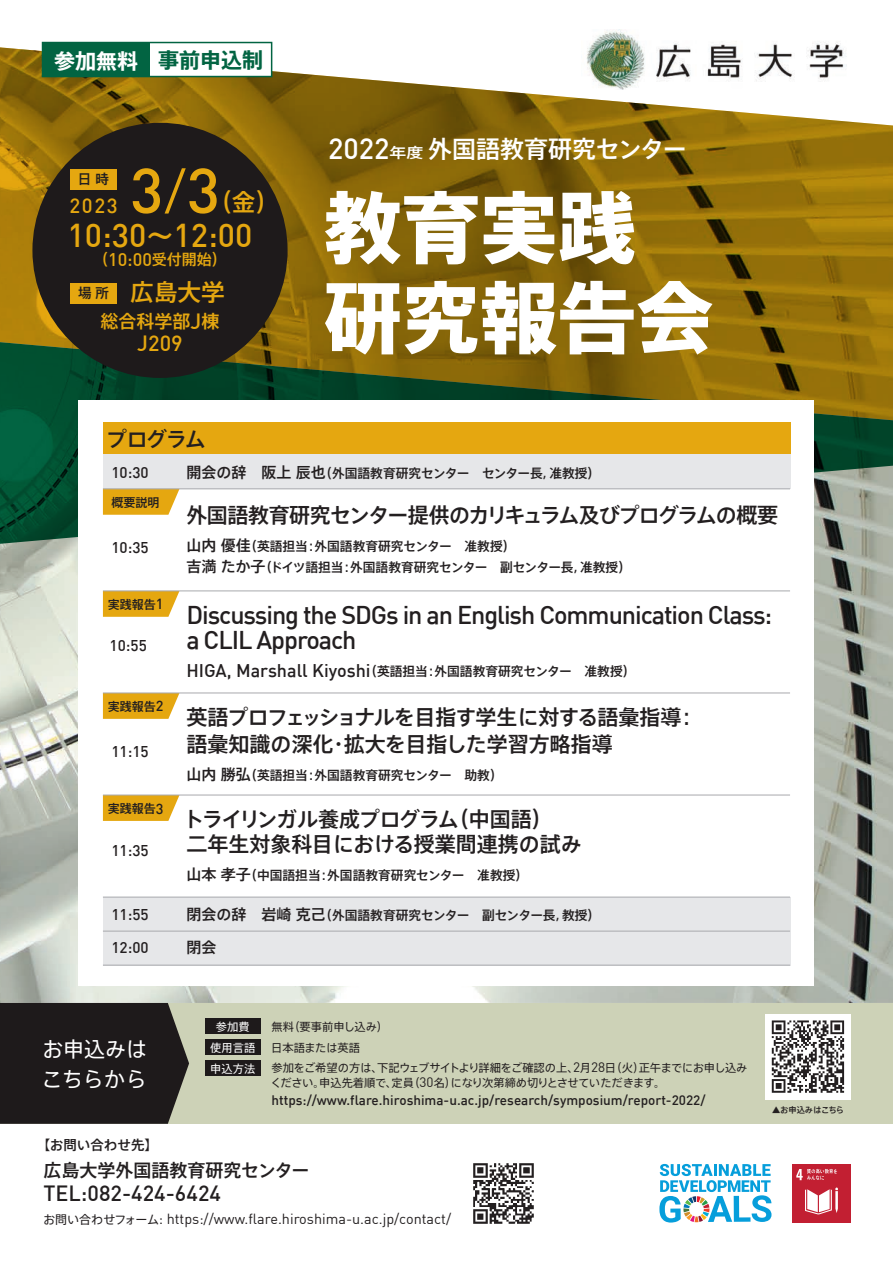
<style>
.page{position:relative;width:893px;height:1263px;background:#fff}
.page>*{position:absolute;margin:0;border:0;box-sizing:border-box;transform-origin:0 0}
.t1{font:800 78px/90px "Axis Pro N";color:#fff}
.t2{font:500 62.55px "DIN";color:#e5a710}
.t3{font:500 32.4px "DIN";color:#e5a710}
.t4{font:500 25.2px/25.5px "DIN";letter-spacing:-.04em;color:#231f20}
.t5{font:500 24px "Axis Pro N";color:#fff}
.t6{font:500 23.7px "Axis Pro N";color:#e5a710}
.t7{font:500 21.6px "DIN";color:#231f20}
.t8{font:500 21.6px "DIN";color:#e5a710}
.t9{font:500 21px/27px "Axis Pro N";letter-spacing:-.02em;color:#231f20}
.t10{font:500 21px/25.5px "Axis Pro N";color:#231f20}
.t11{font:500 21px "Axis Pro N";letter-spacing:-.04em;color:#231f20}
.t12{font:21px/30px "Axis Pro N";color:#fff}
.t13{font:700 21px "Axis Pro N";color:#026442}
.t14{font:500 20.25px "DIN";color:#e5a710}
.t15{font:500 18px "Axis Pro N";color:#231f20}
.t16{font:500 18px "Axis Pro N";color:#e5a710}
.t17{font:500 15.3px/33.6px "DIN";color:#231f20}
.t18{font:500 15px "Axis Pro N";color:#e5a710}
.t19{font:500 15px "Axis Pro N";color:#231f20}
.t20{font:14.4px "DIN";color:#231f20}
.t21{font:500 13.5px "DIN";color:#231f20}
.t22{font:500 13.5px "Axis Pro N";color:#231f20}
.t23{font:500 12.75px/21px "Axis Pro N";color:#231f20}
.t24{font:500 12px "Axis Pro N";color:#231f20}
.t25{font:11.25px/21px "Axis Pro N";letter-spacing:-.01em;color:#231f20}
.t26{font:11.25px/21px "Axis Pro N";color:#fff;text-align:center}
.t27{font:500 8.25px "Axis Pro N";letter-spacing:-.01em;color:#231f20}
.s1{color:#fff}
.s2{font-family:"Axis Pro N";font-size:27px}
.s3{font-family:"DIN";font-size:18px}
.s4{font-size:13.5px;color:#231f20}
.s5{font-family:"DIN";font-size:21.6px}
.s6{font-family:"DIN";font-size:28.8px}
.s7{font-size:14.4px}
.s8{font-family:"DIN";font-size:14.4px}
.s9{font-size:15px}
.s10{font-family:"DIN";font-size:13.5px}
.s11{font-family:"Axis Pro N";font-size:12px}
</style>
<div class="page">
<img style="left:0;top:545px;width:893px;height:458px">
<svg style="left:0;top:421px;width:893px;height:124px;background:#356952"></svg>
<svg style="left:0;top:46px;width:893px;height:375px;background:#8b7421"></svg>
<div style="left:79px;top:401px;width:735px;height:585px;background:#fff"></div>
<div style="left:103px;top:897px;width:687px;height:34px;background:#e6e7e9"></div>
<div style="left:103px;top:931px;width:687px;height:34px;background:#e6e7e9"></div>
<div style="left:103px;top:422px;width:687px;height:33px;background:#e5a710"></div>
<div style="left:103px;top:455px;width:687px;height:34px;background:#e6e7e9"></div>
<div style="left:0;top:1003px;width:893px;height:121px;background:#cdd2b7"></div>
<img style="left:473px;top:1163px;width:61px;height:61px">
<div style="left:32px;top:123px;width:256px;height:255px;background:#1e1a1b;border-radius:50%"></div>
<svg style="left:165px;top:168px;width:21px;height:46px"></svg>
<div style="left:70px;top:169px;width:47px;height:20px;background:#e5a710"></div>
<div style="left:70px;top:283px;width:47px;height:20px;background:#e5a710"></div>
<div style="left:765px;top:1014px;width:85px;height:85px;background:#fff"></div>
<svg style="left:772px;top:1020px;width:72px;height:73px"></svg>
<svg style="left:659px;top:1164px;width:112px;height:58px"></svg>
<div style="left:792px;top:1164px;width:58px;height:58px;background:#c21f32"></div>
<svg style="left:805px;top:1187px;width:33px;height:27px"></svg>
<svg style="left:796px;top:1169px;width:41px;height:11px"></svg>
<img style="left:581px;top:30px;width:269px;height:59px">
<div style="left:0;top:1003px;width:189px;height:121px;background:#1e1a1b"></div>
<div style="left:42px;top:42px;width:230px;height:35px;background:#fff;border:2px solid #026442"></div>
<div style="left:43px;top:43px;width:107px;height:34px;background:#026442"></div>
<svg style="left:103px;top:489px;width:76px;height:26px;background:#e6ad24"></svg>
<svg style="left:103px;top:591px;width:76px;height:26px;background:#e5ad24"></svg>
<svg style="left:103px;top:694px;width:76px;height:25px;background:#e6ad21"></svg>
<svg style="left:103px;top:796px;width:76px;height:25px;background:#e6ad21"></svg>
<div style="left:205px;top:1018px;width:56px;height:16px;background:#1e1a1b"></div>
<div style="left:205px;top:1039px;width:56px;height:16px;background:#1e1a1b"></div>
<div style="left:205px;top:1060px;width:56px;height:16px;background:#1e1a1b"></div>
<hr style="left:103px;top:897px;width:687px;height:1px;background:#a8a9ad">
<hr style="left:103px;top:931px;width:687px;height:1px;background:#a8a9ad">
<hr style="left:103px;top:965px;width:687px;height:1px;background:#a8a9ad">
<hr style="left:103px;top:488px;width:687px;height:1px;background:#a8a9ad">
<hr style="left:103px;top:590px;width:687px;height:1px;background:#a8a9ad">
<hr style="left:103px;top:693px;width:687px;height:1px;background:#a8a9ad">
<hr style="left:103px;top:795px;width:687px;height:1px;background:#a8a9ad">
<h3 class="t13" style="left:54px;top:50px;width:211px"><span class="s1">参加無料</span> 事前申込制</h3>
<h2 class="t2" style="left:130px;top:151px;width:91px">3 3</h2>
<p class="t22" style="left:78px;top:173px;width:32px">日時</p>
<h3 class="t6" style="left:208px;top:190px;width:73px">（金）</h3>
<h3 class="t3" style="left:68px;top:215px;width:186px">10:30<span class="s2">～</span>12:00</h3>
<p class="t18" style="left:93px;top:252px;width:135px">（<span class="s3">10:00</span>受付開始）</p>
<h3 class="t14" style="left:69px;top:193px;width:50px">2023</h3>
<h3 class="t6" style="left:78px;top:280px;width:148px"><span class="s4">場所</span> 広島大学</h3>
<h3 class="t16" style="left:101px;top:312px;width:120px">総合科学部<span class="s5">J</span>棟</h3>
<h3 class="t8" style="left:137px;top:330px;width:47px">J209</h3>
<h3 class="t9" style="left:106px;top:425px;width:101px">プログラム</h3>
<h3 class="t5" style="left:328px;top:137px;width:360px"><span class="s6">2022</span><span class="s7">年度</span>外国語教育研究センター</h3>
<h1 class="t1" style="left:324px;top:183px;width:392px">教育実践研究報告会</h1>
<p class="t17" style="left:111px;top:455px;width:39px">10:30</p>
<p class="t24" style="left:112px;top:496px;width:50px">概要説明</p>
<p class="t17" style="left:111px;top:530px;width:39px">10:35</p>
<p class="t24" style="left:108px;top:598px;width:57px">実践報告<span class="s8">1</span></p>
<p class="t17" style="left:110px;top:629px;width:39px">10:55</p>
<p class="t24" style="left:108px;top:700px;width:57px">実践報告<span class="s8">2</span></p>
<p class="t17" style="left:111px;top:734px;width:39px">11:15</p>
<p class="t24" style="left:108px;top:802px;width:57px">実践報告<span class="s8">3</span></p>
<p class="t17" style="left:111px;top:833px;width:39px">11:35</p>
<p class="t17" style="left:111px;top:897px;width:39px">11:55<br>12:00</p>
<p class="t23" style="left:186px;top:462px;width:415px"><span class="s9">開会の辞　阪上辰也</span>（外国語教育研究センター　センター長，准教授）</p>
<h3 class="t11" style="left:186px;top:504px;width:593px">外国語教育研究センター提供のカリキュラム及びプログラムの概要</h3>
<p class="t23" style="left:186px;top:535px;width:446px"><span class="s9">山内優佳</span>（英語担当：外国語教育研究センター　准教授）<br><span class="s9">吉満たか子</span>（ドイツ語担当：外国語教育研究センター　副センター長，准教授）</p>
<h3 class="t4" style="left:186px;top:601px;width:587px">Discussing the SDGs in an English Communication Class: a CLIL Approach</h3>
<p class="t23" style="left:186px;top:661px;width:451px"><span class="s3">HIGA, Marshall Kiyoshi</span>（英語担当：外国語教育研究センター　准教授）</p>
<h3 class="t9" style="left:186px;top:703px;width:512px">英語プロフェッショナルを目指す学生に対する語彙指導：語彙知識の深化・拡大を目指した学習方略指導</h3>
<p class="t23" style="left:186px;top:764px;width:318px"><span class="s9">山内勝弘</span>（英語担当：外国語教育研究センター　助教）</p>
<h3 class="t10" style="left:183px;top:806px;width:400px">トライリンガル養成プログラム（中国語）<br>二年生対象科目における授業間連携の試み</h3>
<p class="t23" style="left:186px;top:865px;width:343px"><span class="s9">山本孝子</span>（中国語担当：外国語教育研究センター　准教授）</p>
<p class="t23" style="left:186px;top:904px;width:415px"><span class="s9">閉会の辞　岩崎克己</span>（外国語教育研究センター　副センター長，教授）</p>
<p class="t19" style="left:186px;top:940px;width:31px">閉会</p>
<h3 class="t12" style="left:41px;top:1034px;width:107px">お申込みはこちらから</h3>
<p class="t26" style="left:210px;top:1016px;width:46px">参加費使用言語申込方法</p>
<p class="t25" style="left:271px;top:1016px;width:118px">無料（要事前申し込み）日本語または英語</p>
<p class="t25" style="left:271px;top:1060px;width:478px;line-height:15px">参加をご希望の方は、下記ウェブサイトより詳細をご確認の上、<span class="s10">2</span>月<span class="s10">28</span>日（火）正午までにお申し込みください。申込先着順で、定員（<span class="s10">30</span>名）になり次第締め切りとさせていただきます。</p>
<p class="t21" style="left:271px;top:1092px;width:436px">https://www.flare.hiroshima-u.ac.jp/research/symposium/report-2022/</p>
<p class="t27" style="left:772px;top:1105px;width:74px">▲お申込みはこちら</p>
<p class="t22" style="left:37px;top:1138px;width:123px">【お問い合わせ先】</p>
<h3 class="t15" style="left:43px;top:1161px;width:268px">広島大学外国語教育研究センター</h3>
<h3 class="t7" style="left:43px;top:1180px;width:179px">TEL:082-424-6424</h3>
<p class="t20" style="left:43px;top:1210px;width:409px"><span class="s11">お問い合わせフォーム</span>: https://www.flare.hiroshima-u.ac.jp/contact/</p>
</div>
